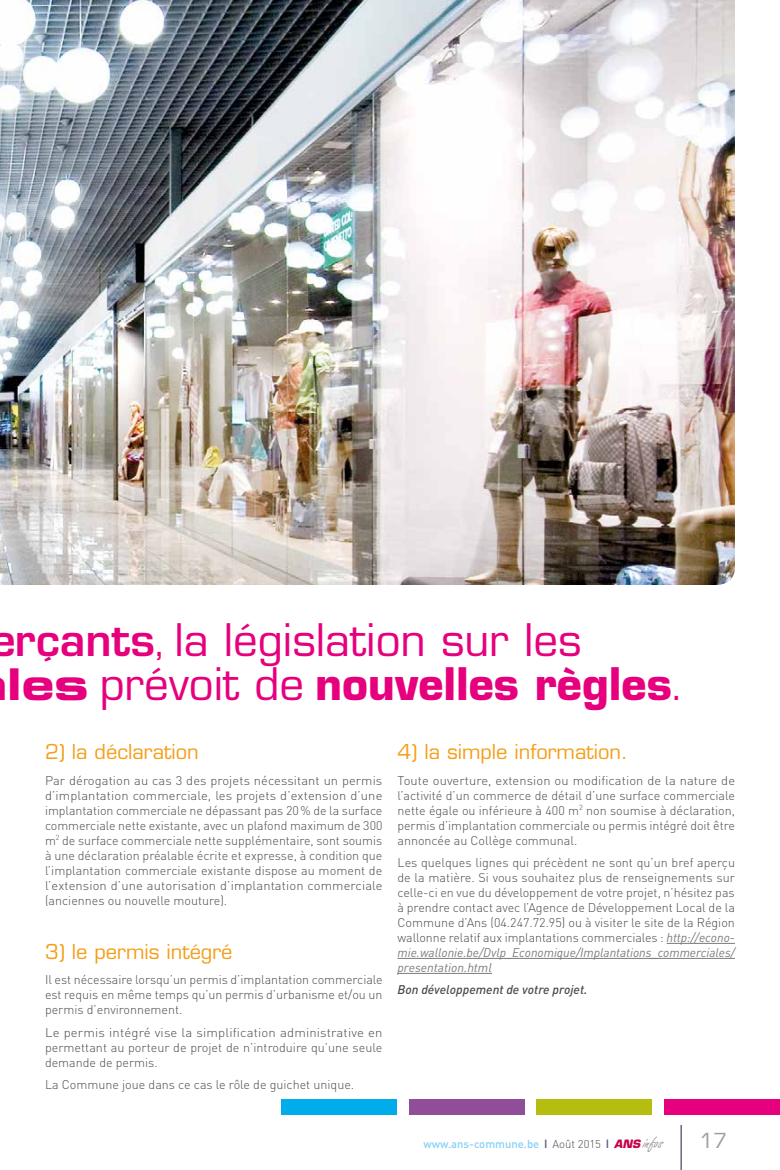
<style>
.page{position:relative;width:780px;height:1170px;background:#fff}
.page>*{position:absolute;margin:0;border:0;box-sizing:border-box;transform-origin:0 0}
.t1{font:43.75px/43.8px "Eurostile";color:#e6007d}
.t2{font:22.5px "Eurostile";color:#9d9d9c}
.t3{font:20px "Eurostile";color:#f59e18}
.t4{font:300 12.5px/15px "DIN";color:#4a4a49;text-align:justify}
.t5{font:300 12.5px/15px "DIN";color:#4a4a49;text-align:justify;scale:1.05 1}
.t6{font:italic 500 12.5px "DIN";color:#4a4a49}
.t7{font:500 11.25px "DIN";color:#83d0f5}
.s1{font-weight:600}
.s2{font-style:inherit}
.s3{font-family:"Eurostile Bold Extended Two"}
.s4{font-weight:700}
.s5{font-weight:400;font-style:italic;color:#7c7b7b}
.s6{font-family:"Eurostile";font-weight:700;color:#585c7a}
.s7{font-weight:300;color:#4a4a49}
.s8{font-family:"Eurostile";font-weight:700;font-style:italic;color:#c6014a}
.s9{font-family:"Freestyle Script";font-weight:400;font-size:17.5px;color:#9d9d9c}
</style>
<div class="page">
<img style="left:0;top:0;width:735px;height:585px">
<hr style="left:680px;top:1124px;width:1px;height:45px;background:#464d6d">
<div style="left:536px;top:1098px;width:116px;height:16px;background:#b5be0e"></div>
<div style="left:409px;top:1098px;width:115px;height:16px;background:#904e99"></div>
<div style="left:281px;top:1098px;width:116px;height:16px;background:#00ace9"></div>
<div style="left:664px;top:1098px;width:116px;height:16px;background:#e6007d"></div>
<hr style="left:666px;top:943px;width:69px;height:1px;background:#7c7b7b">
<hr style="left:397px;top:958px;width:338px;height:1px;background:#7c7b7b">
<hr style="left:397px;top:973px;width:95px;height:1px;background:#7c7b7b">
<h1 class="t1" style="left:7px;top:618px;width:675px;text-indent:-17px"><span class="s1">erçants</span><span class="s2">,</span> la législation sur les<br><span class="s3">les</span> prévoit de <span class="s4">nouvelles règles</span><span class="s2">.</span></h1>
<h3 class="t3" style="left:45px;top:739px;width:155px">2) la déclaration</h3>
<p class="t4" style="left:45px;top:772px;width:339px">Par dérogation au cas 3 des projets nécessitant un permis d’implantation commerciale, les projets d’extension d’une implantation commerciale ne dépassant pas 20% de la surface commerciale nette existante, avec un plafond maximum de 300 m<sup>2</sup> de surface commerciale nette supplémentaire, sont soumis à une déclaration préalable écrite et expresse, à condition que l’implantation commerciale existante dispose au moment de l’extension d’une autorisation d’implantation commerciale (anciennes ou nouvelle mouture).</p>
<h3 class="t3" style="left:45px;top:939px;width:189px">3) le permis intégré</h3>
<p class="t4" style="left:45px;top:972px;width:339px">Il est nécessaire lorsqu’un permis d’implantation commerciale est requis en même temps qu’un permis d’urbanisme et/ou un permis d’environnement.</p>
<p class="t5" style="left:45px;top:1024px;width:323px">Le permis intégré vise la simplification administrative en permettant au porteur de projet de n’introduire qu’une seule demande de permis.</p>
<p class="t4" style="left:45px;top:1076px;width:310px">La Commune joue dans ce cas le rôle de guichet unique.</p>
<h3 class="t3" style="left:397px;top:739px;width:232px">4) la simple information.</h3>
<p class="t4" style="left:397px;top:772px;width:339px">Toute ouverture, extension ou modification de la nature de l’activité d’un commerce de détail d’une surface commerciale nette égale ou inférieure à 400 m<sup>2</sup> non soumise à déclaration, permis d’implantation commerciale ou permis intégré doit être annoncée au Collège communal.</p>
<p class="t4" style="left:397px;top:854px;width:339px">Les quelques lignes qui précèdent ne sont qu’un bref aperçu de la matière. Si vous souhaitez plus de renseignements sur celle-ci en vue du développement de votre projet, n’hésitez pas à prendre contact avec l’Agence de Développement Local de la Commune d’Ans (04.247.72.95) ou à visiter le site de la Région wallonne relatif aux implantations commerciales : <span class="s5">http://econo&shy;mie.wallonie.be/Dvlp_Economique/Implantations_commerciales/ presentation.html</span></p>
<p class="t6" style="left:397px;top:981px;width:191px">Bon développement de votre projet.</p>
<p class="t7" style="left:423px;top:1136px;width:241px">www.ans-commune.be <span class="s6">|</span> <span class="s7">Août 2015</span> <span class="s6">|</span> <span class="s8">ANS</span> <span class="s9">infos</span></p>
<h2 class="t2" style="left:699px;top:1128px;width:29px">17</h2>
</div>
